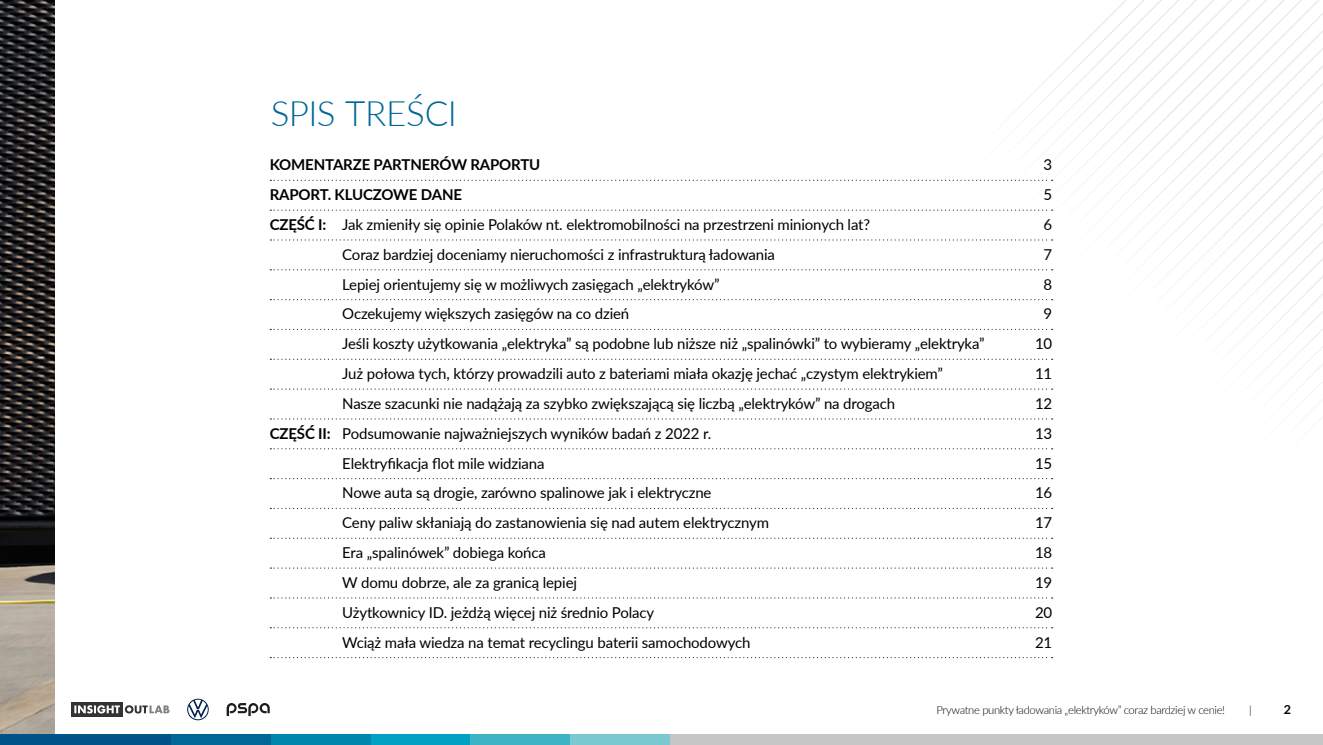
<style>
.page{position:relative;width:1323px;height:745px;background:#fff}
.page>*{position:absolute;margin:0;border:0;box-sizing:border-box;transform-origin:0 0}
.t1{font:300 35px "Lato";letter-spacing:-.015em;color:#006797}
.t2{font:15px "Lato";letter-spacing:-.01em;color:#000}
.t3{font:700 15px "Lato";letter-spacing:-.01em;color:#000}
.t4{font:700 12.5px "Lato";color:#000}
.t5{font:300 11.25px "Lato";letter-spacing:-.03em;color:#000}
.s1{font-weight:700}
</style>
<div class="page">
<img style="left:0;top:0;width:54px;height:733px">
<svg style="left:1135px;top:193px;width:188px;height:157px"></svg>
<svg style="left:1027px;top:0;width:296px;height:193px"></svg>
<svg style="left:270px;top:179px;width:782px;height:2px"></svg>
<svg style="left:270px;top:209px;width:782px;height:2px"></svg>
<svg style="left:270px;top:239px;width:782px;height:1px"></svg>
<svg style="left:270px;top:269px;width:782px;height:1px"></svg>
<svg style="left:270px;top:299px;width:782px;height:1px"></svg>
<svg style="left:270px;top:328px;width:782px;height:2px"></svg>
<svg style="left:270px;top:358px;width:782px;height:1px"></svg>
<svg style="left:270px;top:388px;width:782px;height:1px"></svg>
<svg style="left:270px;top:418px;width:782px;height:1px"></svg>
<svg style="left:270px;top:448px;width:782px;height:1px"></svg>
<svg style="left:270px;top:478px;width:782px;height:1px"></svg>
<svg style="left:270px;top:507px;width:782px;height:1px"></svg>
<svg style="left:270px;top:537px;width:782px;height:1px"></svg>
<svg style="left:270px;top:567px;width:782px;height:1px"></svg>
<svg style="left:270px;top:597px;width:782px;height:1px"></svg>
<svg style="left:270px;top:627px;width:782px;height:1px"></svg>
<svg style="left:187px;top:698px;width:22px;height:21px"></svg>
<svg style="left:227px;top:703px;width:43px;height:12px"></svg>
<svg style="left:127px;top:710px;width:43px;height:4px"></svg>
<svg style="left:71px;top:702px;width:52px;height:14px"></svg>
<svg style="left:74px;top:704px;width:95px;height:9px"></svg>
<div style="left:570px;top:733px;width:100px;height:11px;background:#7bc9d0"></div>
<div style="left:371px;top:733px;width:99px;height:11px;background:#00a1c2"></div>
<div style="left:171px;top:733px;width:100px;height:11px;background:#006797"></div>
<div style="left:470px;top:733px;width:100px;height:11px;background:#3db3c5"></div>
<div style="left:271px;top:733px;width:100px;height:11px;background:#0085ac"></div>
<div style="left:0;top:733px;width:171px;height:11px;background:#005386"></div>
<div style="left:670px;top:733px;width:653px;height:11px;background:#c6c6c6"></div>
<h1 class="t1" style="left:271px;top:89px;width:188px">SPIS TREŚCI</h1>
<p class="t3" style="left:270px;top:154px;width:272px">KOMENTARZE PARTNERÓW RAPORTU</p>
<p class="t2" style="left:1043px;top:154px;width:10px">3</p>
<p class="t3" style="left:270px;top:183px;width:194px">RAPORT. KLUCZOWE DANE</p>
<p class="t2" style="left:1043px;top:184px;width:10px">5</p>
<p class="t2" style="left:270px;top:213px;width:602px"><span class="s1">CZĘŚĆ I:</span> Jak zmieniły się opinie Polaków nt. elektromobilności na przestrzeni minionych lat?</p>
<p class="t2" style="left:1043px;top:213px;width:10px">6</p>
<p class="t2" style="left:342px;top:243px;width:434px">Coraz bardziej doceniamy nieruchomości z infrastrukturą ładowania</p>
<p class="t2" style="left:1043px;top:243px;width:10px">7</p>
<p class="t2" style="left:342px;top:273px;width:379px">Lepiej orientujemy się w możliwych zasięgach „elektryków”</p>
<p class="t2" style="left:1043px;top:273px;width:10px">8</p>
<p class="t2" style="left:342px;top:303px;width:288px">Oczekujemy większych zasięgów na co dzień</p>
<p class="t2" style="left:1043px;top:303px;width:10px">9</p>
<p class="t2" style="left:342px;top:333px;width:644px">Jeśli koszty użytkowania „elektryka” są podobne lub niższe niż „spalinówki” to wybieramy „elektryka”</p>
<p class="t2" style="left:1035px;top:333px;width:19px">10</p>
<p class="t2" style="left:342px;top:362px;width:602px">Już połowa tych, którzy prowadzili auto z bateriami miała okazję jechać „czystym elektrykiem”</p>
<p class="t2" style="left:1035px;top:362px;width:19px">11</p>
<p class="t2" style="left:342px;top:392px;width:554px">Nasze szacunki nie nadążają za szybko zwiększającą się liczbą „elektryków” na drogach</p>
<p class="t2" style="left:1035px;top:392px;width:19px">12</p>
<p class="t2" style="left:270px;top:422px;width:443px"><span class="s1">CZĘŚĆ II:</span> Podsumowanie najważniejszych wyników badań z 2022 r.</p>
<p class="t2" style="left:1035px;top:422px;width:19px">13</p>
<p class="t2" style="left:342px;top:452px;width:204px">Elektryfikacja flot mile widziana</p>
<p class="t2" style="left:1035px;top:452px;width:19px">15</p>
<p class="t2" style="left:342px;top:482px;width:371px">Nowe auta są drogie, zarówno spalinowe jak i elektryczne</p>
<p class="t2" style="left:1035px;top:482px;width:19px">16</p>
<p class="t2" style="left:342px;top:511px;width:428px">Ceny paliw skłaniają do zastanowienia się nad autem elektrycznym</p>
<p class="t2" style="left:1035px;top:511px;width:19px">17</p>
<p class="t2" style="left:342px;top:541px;width:205px">Era „spalinówek” dobiega końca</p>
<p class="t2" style="left:1035px;top:541px;width:19px">18</p>
<p class="t2" style="left:342px;top:571px;width:236px">W domu dobrze, ale za granicą lepiej</p>
<p class="t2" style="left:1035px;top:571px;width:19px">19</p>
<p class="t2" style="left:342px;top:601px;width:313px">Użytkownicy ID. jeżdżą więcej niż średnio Polacy</p>
<p class="t2" style="left:1035px;top:601px;width:19px">20</p>
<p class="t2" style="left:342px;top:631px;width:410px">Wciąż mała wiedza na temat recyclingu baterii samochodowych</p>
<p class="t2" style="left:1035px;top:631px;width:19px">21</p>
<p class="t5" style="left:936px;top:701px;width:290px">Prywatne punkty ładowania „elektryków” coraz bardziej w cenie!</p>
<p class="t5" style="left:1249px;top:701px;width:4px">|</p>
<p class="t4" style="left:1284px;top:699px;width:9px">2</p>
</div>
